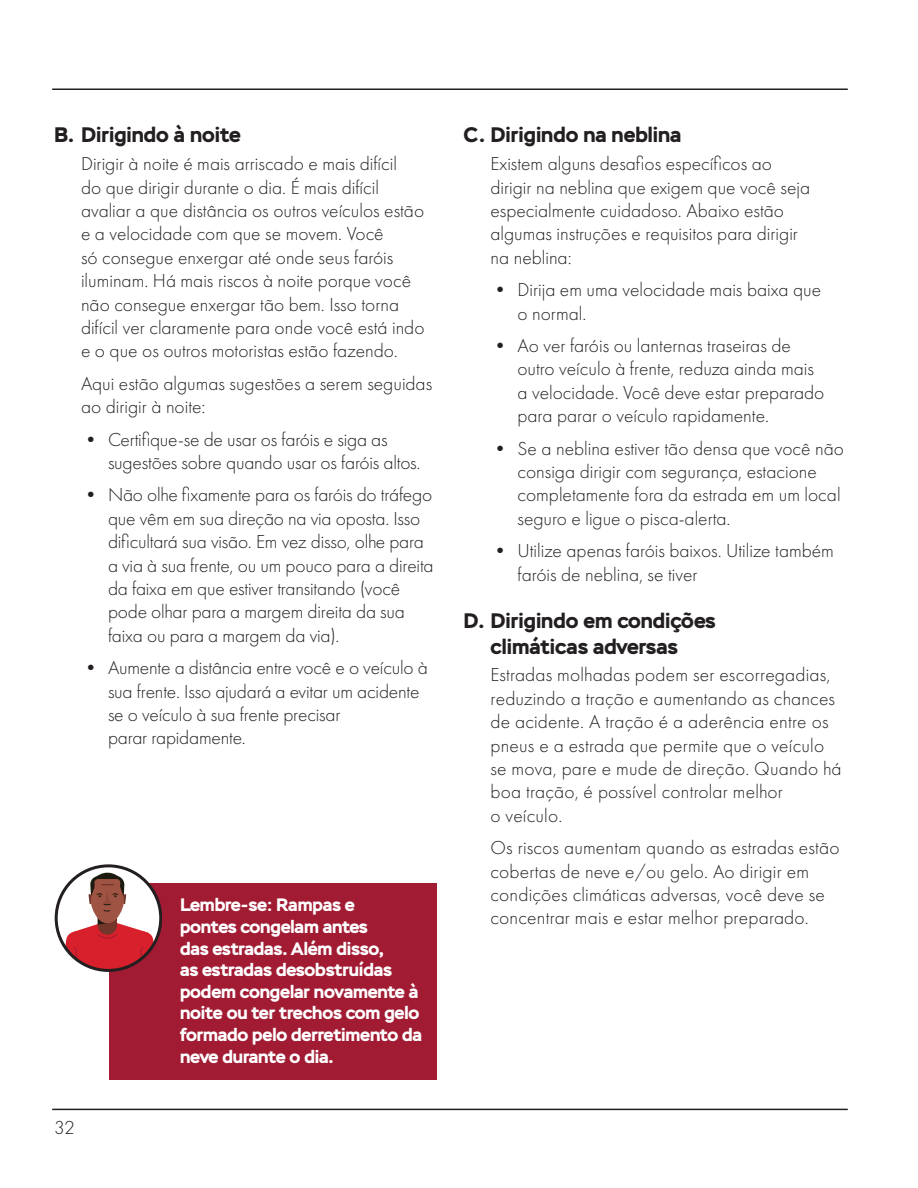
<style>
.page{position:relative;width:918px;height:1188px;background:#fff}
.page>*{position:absolute;margin:0;border:0;box-sizing:border-box;transform-origin:0 0}
.t1{font:700 21px/25.2px "Stem";color:#231f20;text-align:center}
.Subsection_Text{font:300 19.5px/23.4px "Futura PT";color:#231f20}
.Subsection_No_Numbers{font:700 18px/21.6px "Stem";letter-spacing:-.01em;color:#fff}
</style>
<div class="page">
<hr style="left:52px;top:1109px;width:796px;height:1px;background:#231f20">
<hr style="left:52px;top:88px;width:796px;height:2px;background:#231f20">
<div style="left:109px;top:884px;width:327px;height:196px;background:#a11b33"></div>
<svg style="left:55px;top:864px;width:107px;height:108px"></svg>
<p class="t1" style="left:54px;top:122px;width:188px">B. Dirigindo à noite</p>
<p class="Subsection_Text" style="left:81px;top:152px;width:345px">Dirigir à noite é mais arriscado e mais difícil<br>do que dirigir durante o dia. É mais difícil avaliar a que distância os outros veículos estão e a velocidade com que se movem. Você<br>só consegue enxergar até onde seus faróis iluminam. Há mais riscos à noite porque você não consegue enxergar tão bem. Isso torna difícil ver claramente para onde você está indo e o que os outros motoristas estão fazendo.</p>
<p class="Subsection_Text" style="left:81px;top:372px;width:353px">Aqui estão algumas sugestões a serem seguidas ao dirigir à noite:</p>
<p class="Subsection_Text" style="left:108px;top:428px;width:314px;text-indent:-27px">• Certifique-se de usar os faróis e siga as sugestões sobre quando usar os faróis altos.</p>
<p class="Subsection_Text" style="left:108px;top:483px;width:327px;text-indent:-27px">• Não olhe fixamente para os faróis do tráfego que vêm em sua direção na via oposta. Isso dificultará sua visão. Em vez disso, olhe para a via à sua frente, ou um pouco para a direita da faixa em que estiver transitando (você pode olhar para a margem direita da sua faixa ou para a margem da via).</p>
<p class="Subsection_Text" style="left:108px;top:656px;width:321px;text-indent:-27px">• Aumente a distância entre você e o veículo à sua frente. Isso ajudará a evitar um acidente se o veículo à sua frente precisar<br>parar rapidamente.</p>
<p class="Subsection_Text" style="left:54px;top:1116px;width:22px">32</p>
<p class="Subsection_No_Numbers" style="left:180px;top:894px;width:244px">Lembre-se: Rampas e<br>pontes congelam antes<br>das estradas. Além disso,<br>as estradas desobstruídas podem congelar novamente à noite ou ter trechos com gelo formado pelo derretimento da neve durante o dia.</p>
<p class="t1" style="left:464px;top:122px;width:219px">C. Dirigindo na neblina</p>
<p class="Subsection_Text" style="left:490px;top:152px;width:321px">Existem alguns desafios específicos ao dirigir na neblina que exigem que você seja especialmente cuidadoso. Abaixo estão algumas instruções e requisitos para dirigir na neblina:</p>
<p class="Subsection_Text" style="left:518px;top:278px;width:305px;text-indent:-27px">• Dirija em uma velocidade mais baixa que o normal.</p>
<p class="Subsection_Text" style="left:518px;top:334px;width:308px;text-indent:-27px">• Ao ver faróis ou lanternas traseiras de outro veículo à frente, reduza ainda mais a velocidade. Você deve estar preparado para parar o veículo rapidamente.</p>
<p class="Subsection_Text" style="left:518px;top:437px;width:328px;text-indent:-27px">• Se a neblina estiver tão densa que você não consiga dirigir com segurança, estacione completamente fora da estrada em um local seguro e ligue o pisca-alerta.</p>
<p class="Subsection_Text" style="left:518px;top:539px;width:318px;text-indent:-27px">• Utilize apenas faróis baixos. Utilize também faróis de neblina, se tiver</p>
<p class="t1" style="left:464px;top:608px;width:254px">D. Dirigindo em condições climáticas adversas</p>
<p class="Subsection_Text" style="left:490px;top:663px;width:353px">Estradas molhadas podem ser escorregadias, reduzindo a tração e aumentando as chances de acidente. A tração é a aderência entre os pneus e a estrada que permite que o veículo se mova, pare e mude de direção. Quando há boa tração, é possível controlar melhor<br>o veículo.</p>
<p class="Subsection_Text" style="left:490px;top:836px;width:351px">Os riscos aumentam quando as estradas estão cobertas de neve e/ou gelo. Ao dirigir em condições climáticas adversas, você deve se concentrar mais e estar melhor preparado.</p>
</div>
